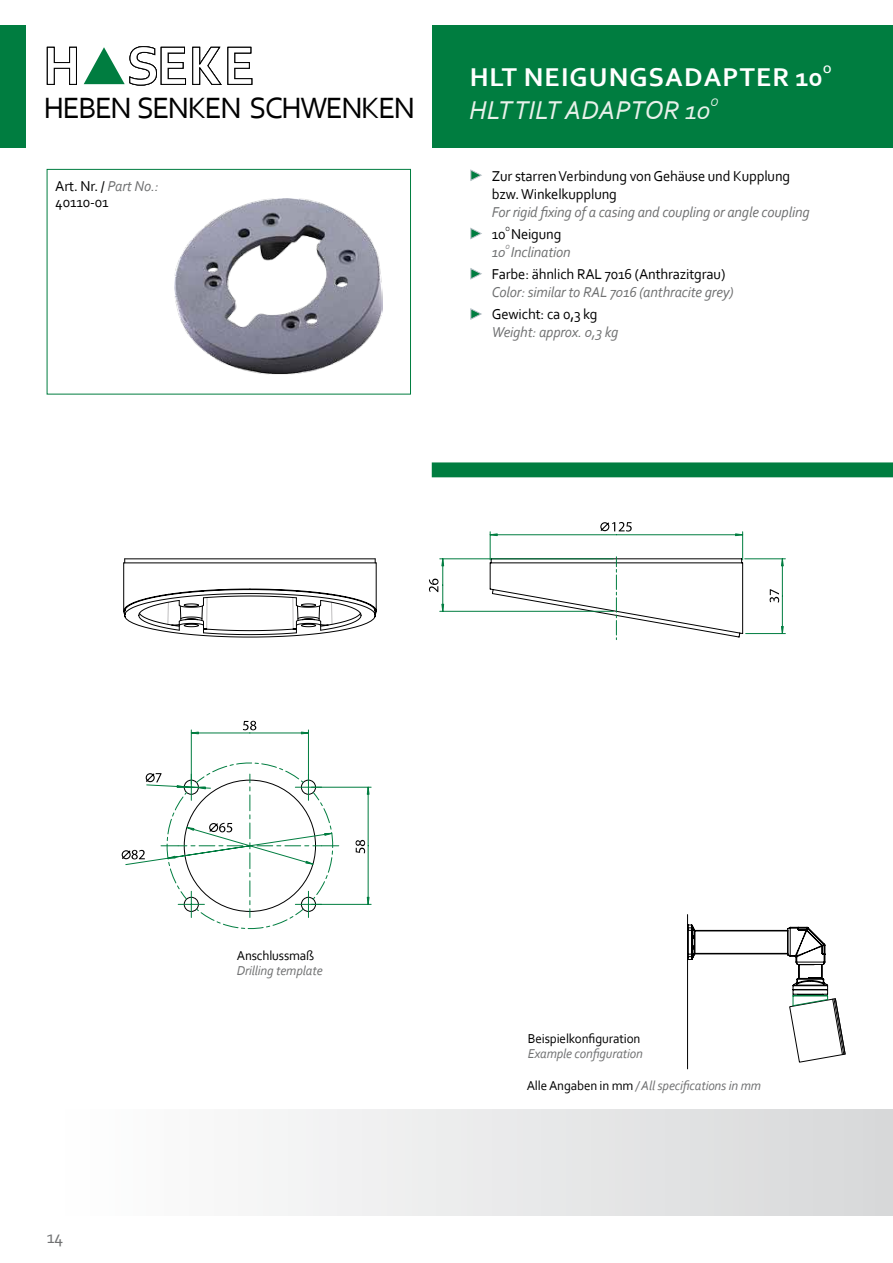
<style>
.page{position:relative;width:893px;height:1263px;background:#fff}
.page>*{position:absolute;margin:0;border:0;box-sizing:border-box;transform-origin:0 0}
.t1{font:30.75px "Corbel";letter-spacing:-.05em;color:#000}
.t2{font:700 27px "Corbel";letter-spacing:.04em;color:#fff}
.t3{font:italic 27px "Corbel";color:#e8f1ea}
.t4{font:18px "Corbel";color:#707172}
.t5{font:15px/16.5px "Corbel";letter-spacing:-.01em;color:#000}
.t6{font:italic 15px "Corbel";letter-spacing:-.01em;color:#707172}
.t7{font:italic 13.5px "Corbel";letter-spacing:-.01em;color:#707172}
.t8{font:13.5px "Corbel";letter-spacing:-.01em;color:#000}
.t9{font:700 11.4px "Corbel";color:#fff}
.t10{font:italic 11.4px "Corbel";color:#e8f1ea}
.t11{font:6.3px "Corbel";color:#000}
.t12{font:italic 6.3px "Corbel";color:#707172}
.s1{font-style:italic;color:#707172}
.s2{font-style:normal;color:#000}
</style>
<div class="page">
<img style="left:175px;top:199px;width:208px;height:175px">
<div style="left:47px;top:169px;width:364px;height:225px;border:1px solid #007d40"></div>
<svg style="left:687px;top:914px;width:159px;height:155px"></svg>
<svg style="left:121px;top:721px;width:251px;height:209px"></svg>
<hr style="left:745px;top:558px;width:40px;height:1px;background:#007d40">
<hr style="left:746px;top:633px;width:39px;height:1px;background:#007d40">
<svg style="left:429px;top:522px;width:355px;height:118px"></svg>
<svg style="left:123px;top:558px;width:254px;height:80px"></svg>
<div style="left:432px;top:463px;width:460px;height:14px;background:#007d40"></div>
<div style="left:432px;top:462px;width:461px;height:15px;border:2px solid #007d40"></div>
<svg style="left:471px;top:170px;width:10px;height:11px"></svg>
<svg style="left:471px;top:228px;width:10px;height:11px"></svg>
<svg style="left:471px;top:268px;width:10px;height:11px"></svg>
<svg style="left:471px;top:308px;width:10px;height:11px"></svg>
<svg style="left:47px;top:46px;width:206px;height:40px"></svg>
<div style="left:433px;top:25px;width:460px;height:122px;background:#007d40"></div>
<div style="left:0;top:25px;width:26px;height:122px;background:#007d40"></div>
<div style="left:48px;top:1109px;width:845px;height:107px;background:linear-gradient(to right,#fff,#d7d8d9)"></div>
<h1 class="t1" style="left:44px;top:89px;width:373px">HEBEN SENKEN SCHWENKEN</h1>
<h2 class="t2" style="left:470px;top:60px;width:17px">HLT</h2>
<h2 class="t2" style="left:524px;top:60px;width:300px">NEIGUNGSADAPTER 10</h2>
<p class="t9" style="left:823px;top:62px;width:10px">O</p>
<h2 class="t3" style="left:469px;top:93px;width:14px">hltt</h2>
<h2 class="t3" style="left:528px;top:93px;width:21px">iltada</h2>
<h2 class="t3" style="left:615px;top:93px;width:97px">ptor 10</h2>
<p class="t10" style="left:711px;top:95px;width:8px">O</p>
<p class="t5" style="left:55px;top:177px;width:105px">Art. Nr. / <span class="s1">Part No.:<br></span>40110-01</p>
<p class="t5" style="left:492px;top:166px;width:300px;line-height:18px">Zur starrenVerbindung vonGehäuse und Kupplung bzw.Winkelkupplung</p>
<p class="t6" style="left:492px;top:202px;width:320px">For rigid fixing of a casing and coupling or angle coupling</p>
<p class="t5" style="left:492px;top:225px;width:71px">10 Neigung</p>
<p class="t11" style="left:505px;top:225px;width:6px">O</p>
<p class="t6" style="left:492px;top:242px;width:80px">10 Inclination</p>
<p class="t12" style="left:505px;top:243px;width:5px">O</p>
<p class="t5" style="left:492px;top:265px;width:235px">Farbe: ähnlich RAL 7016 (Anthrazitgrau)</p>
<p class="t6" style="left:492px;top:283px;width:243px">Color: similar to RAL 7016 (anthracite grey)</p>
<p class="t5" style="left:492px;top:306px;width:107px">Gewicht: ca 0,3 kg</p>
<p class="t6" style="left:492px;top:323px;width:129px">Weight: approx. 0,3 kg</p>
<p class="t4" style="left:47px;top:1225px;width:18px">14</p>
<p class="t8" style="left:237px;top:947px;width:79px">Anschlussmaß</p>
<p class="t7" style="left:237px;top:962px;width:87px">Drilling template</p>
<p class="t8" style="left:528px;top:1030px;width:114px">Beispielkonfiguration</p>
<p class="t7" style="left:528px;top:1045px;width:117px">Example configuration</p>
<p class="t7" style="left:527px;top:1077px;width:236px"><span class="s2">AlleAngaben in mm</span> /All specifications in mm</p>
</div>
